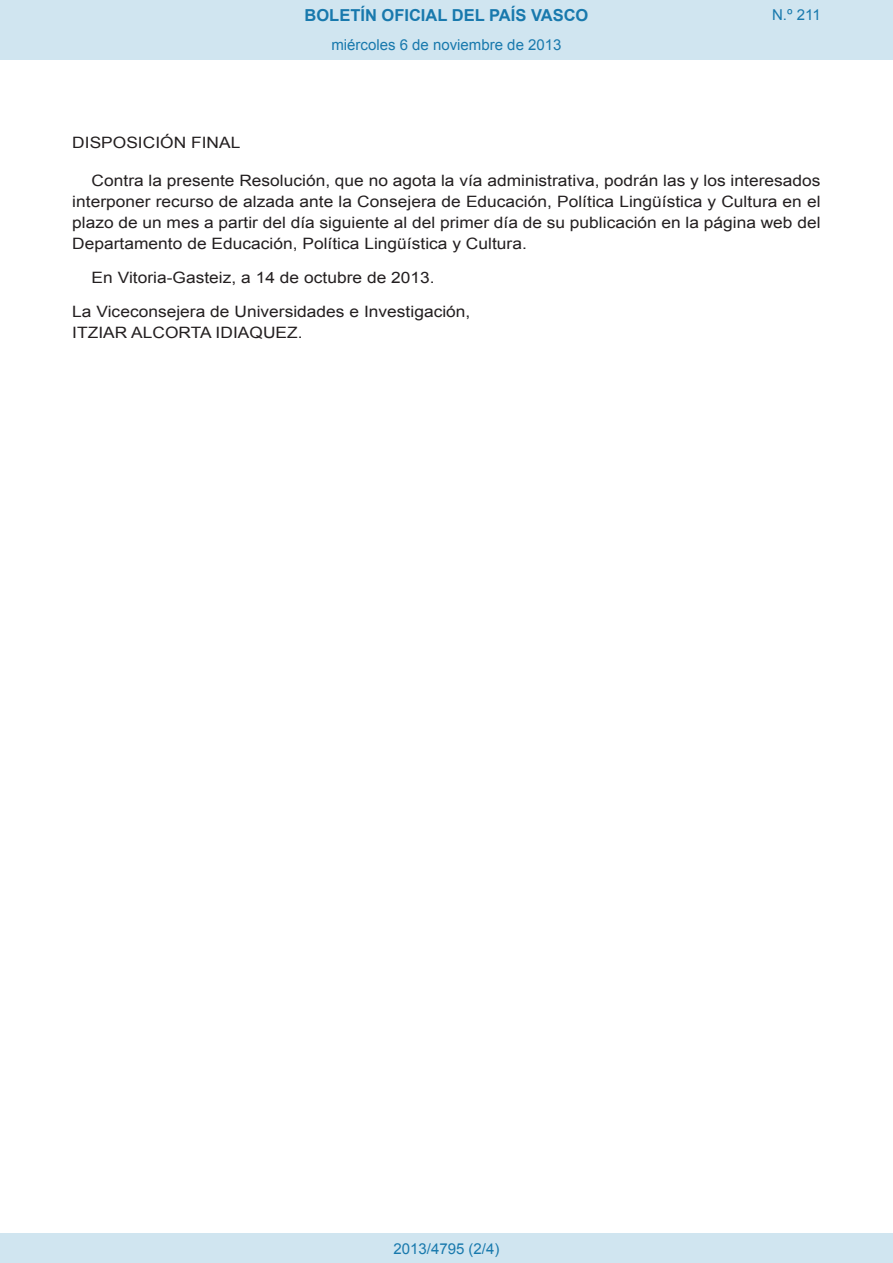
<style>
.page{position:relative;width:893px;height:1263px;background:#fff}
.page>*{position:absolute;margin:0;border:0;box-sizing:border-box;transform-origin:0 0}
.t1{font:700 16.5px "Arial";color:#1879ad}
.BOPVDetalle{font:15.6px/21px "Arial";color:#231f20;text-align:justify;scale:1.11 1}
.BOPVFirmaPuesto{font:15.6px "Arial";color:#231f20;scale:1.11 1}
.BOPVFirmaLugFec{font:15.6px "Arial";color:#231f20;scale:1.11 1}
.BOPVFirmaNombre{font:15.6px "Arial";color:#231f20;scale:1.11 1}
.BOPVDisposicion{font:15.6px "Arial";color:#231f20;scale:1.11 1}
.Paginacion_Centro{font:15px "Arial";color:#1879ad}
</style>
<div class="page">
<div style="left:0;top:0;width:893px;height:60px;background:#d0e5f0"></div>
<div style="left:0;top:1233px;width:893px;height:30px;background:#d0e5f0"></div>
<p class="t1" style="left:305px;top:4px;width:285px">BOLETÍN OFICIAL DEL PAÍS VASCO</p>
<p class="Paginacion_Centro" style="left:331px;top:35px;width:232px">miércoles 6 de noviembre de 2013</p>
<p class="Paginacion_Centro" style="left:772px;top:5px;width:50px">N.º 211</p>
<p class="BOPVDisposicion" style="left:72px;top:132px;width:153px">DISPOSICIÓN FINAL</p>
<p class="BOPVDetalle" style="left:72px;top:170px;width:676px;text-indent:19px">Contra la presente Resolución, que no agota la vía administrativa, podrán las y los interesados interponer recurso de alzada ante la Consejera de Educación, Política Lingüística y Cultura en el plazo de un mes a partir del día siguiente al del primer día de su publicación en la página web del Departamento de Educación, Política Lingüística y Cultura.</p>
<p class="BOPVFirmaLugFec" style="left:92px;top:267px;width:311px">En Vitoria-Gasteiz, a 14 de octubre de 2013.</p>
<p class="BOPVFirmaPuesto" style="left:72px;top:301px;width:360px">La Viceconsejera de Universidades e Investigación,</p>
<p class="BOPVFirmaNombre" style="left:72px;top:322px;width:209px">ITZIAR ALCORTA IDIAQUEZ.</p>
<p class="Paginacion_Centro" style="left:393px;top:1238px;width:107px">2013/4795 (2/4)</p>
</div>
